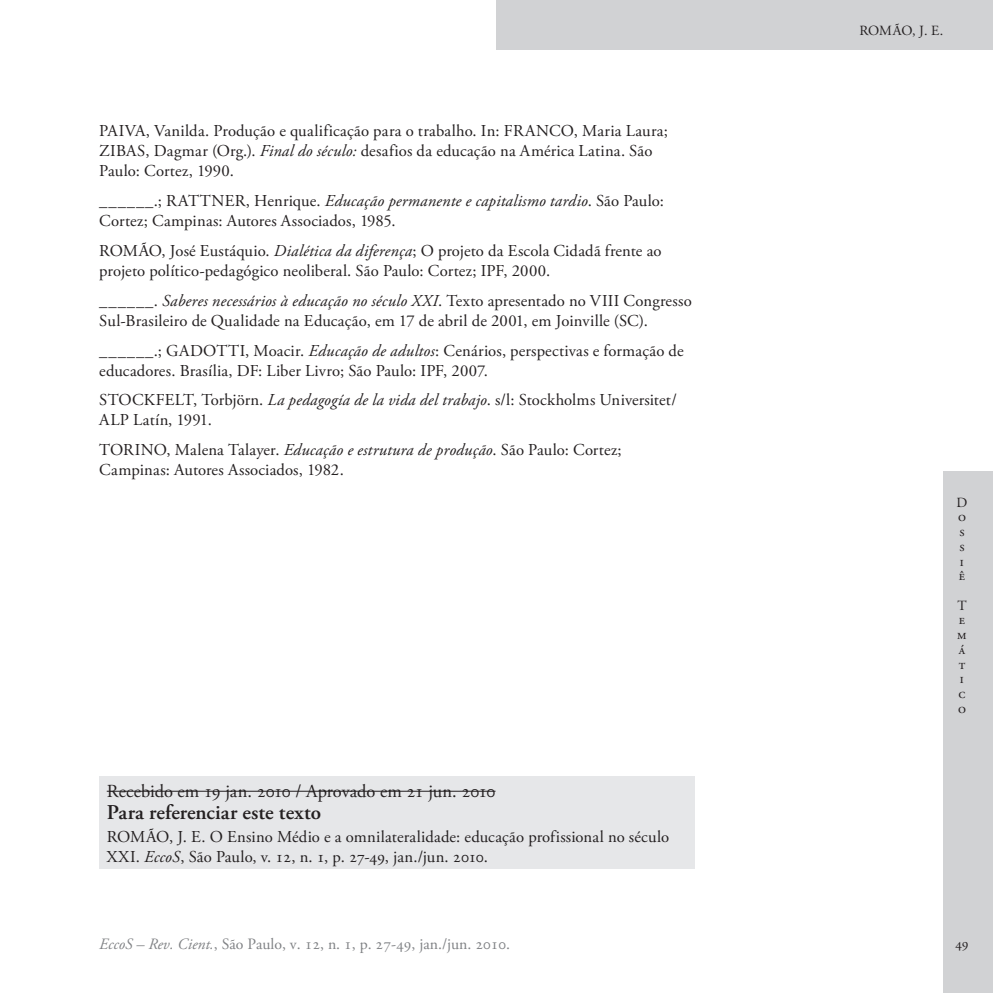
<style>
.page{position:relative;width:993px;height:993px;background:#fff}
.page>*{position:absolute;margin:0;border:0;box-sizing:border-box;transform-origin:0 0}
.Ec_Tabela_-_titulo{font:600 21px "Adobe Garamond Pro";color:#231f20}
.Ec_Tabela_-_corpo{font:18.38px "Adobe Garamond Pro";letter-spacing:-.005em;color:#231f20}
.Ec_Referencias{font:16.62px/19.9px "Adobe Garamond Pro";letter-spacing:.01em;color:#231f20}
.t1{font:15.75px "Adobe Garamond Pro";color:#808285}
.t2{font:14px/14.7px "Adobe Garamond Pro";letter-spacing:-.01em;color:#231f20}
.s1{font-style:italic}
</style>
<div class="page">
<div style="left:496px;top:0;width:496px;height:50px;background:#d1d2d4"></div>
<div style="left:943px;top:471px;width:49px;height:521px;background:#d1d2d4"></div>
<div style="left:99px;top:776px;width:595px;height:93px;background:#e6e7e9"></div>
<hr style="left:107px;top:790px;width:388px;height:1px;background:#231f20">
<p class="Ec_Referencias" style="left:99px;top:121px;width:570px">PAIVA, Vanilda. Produção e qualificação para o trabalho. In: FRANCO, Maria Laura;<br>ZIBAS, Dagmar (Org.). <span class="s1">Final do século:</span> desafios da educação na América Latina. São<br>Paulo: Cortez, 1990.</p>
<p class="Ec_Referencias" style="left:99px;top:191px;width:566px">______.; RATTNER, Henrique. <span class="s1">Educação permanente e capitalismo tardio</span>. São Paulo:<br>Cortez; Campinas: Autores Associados, 1985.</p>
<p class="Ec_Referencias" style="left:99px;top:241px;width:563px">ROMÃO, José Eustáquio. <span class="s1">Dialética da diferença</span>; O projeto da Escola Cidadã frente ao projeto político-pedagógico neoliberal. São Paulo: Cortez; IPF, 2000.</p>
<p class="Ec_Referencias" style="left:99px;top:291px;width:593px">______. <span class="s1">Saberes necessários à educação no século XXI</span>. Texto apresentado no VIII Congresso<br>Sul-Brasileiro de Qualidade na Educação, em 17 de abril de 2001, em Joinville (SC).</p>
<p class="Ec_Referencias" style="left:99px;top:341px;width:585px">______.; GADOTTI, Moacir. <span class="s1">Educação de adultos</span>: Cenários, perspectivas e formação de educadores. Brasília, DF: Liber Livro; São Paulo: IPF, 2007.</p>
<p class="Ec_Referencias" style="left:99px;top:390px;width:579px">STOCKFELT, Torbjörn. <span class="s1">La pedagogía de la vida del trabajo</span>. s/l: Stockholms Universitet/<br>ALP Latín, 1991.</p>
<p class="Ec_Referencias" style="left:99px;top:440px;width:524px">TORINO, Malena Talayer. <span class="s1">Educação e estrutura de produção</span>. São Paulo: Cortez;<br>Campinas: Autores Associados, 1982.</p>
<p class="Ec_Tabela_-_corpo" style="left:107px;top:780px;width:390px">Recebido em 19 jan. 2010 / Aprovado em 21 jun. 2010</p>
<p class="Ec_Tabela_-_titulo" style="left:107px;top:800px;width:216px">Para referenciar este texto</p>
<p class="Ec_Referencias" style="left:107px;top:826px;width:564px">ROMÃO, J. E. O Ensino Médio e a omnilateralidade: educação profissional no século<br>XXI. <span class="s1">EccoS</span>, São Paulo, v. 12, n. 1, p. 27-49, jan./jun. 2010.</p>
<p class="t1" style="left:99px;top:934px;width:412px"><span class="s1">EccoS – Rev. Cient.</span>, São Paulo, v. 12, n. 1, p. 27-49, jan./jun. 2010.</p>
<p class="t2" style="left:859px;top:24px;width:85px">ROMÃO, J. E.</p>
<p class="t2" style="left:956px;top:495px;width:12px">D o s s i ê</p>
<p class="t2" style="left:956px;top:598px;width:11px">T e m á t i c o</p>
<p class="t2" style="left:954px;top:936px;width:15px">49</p>
</div>
